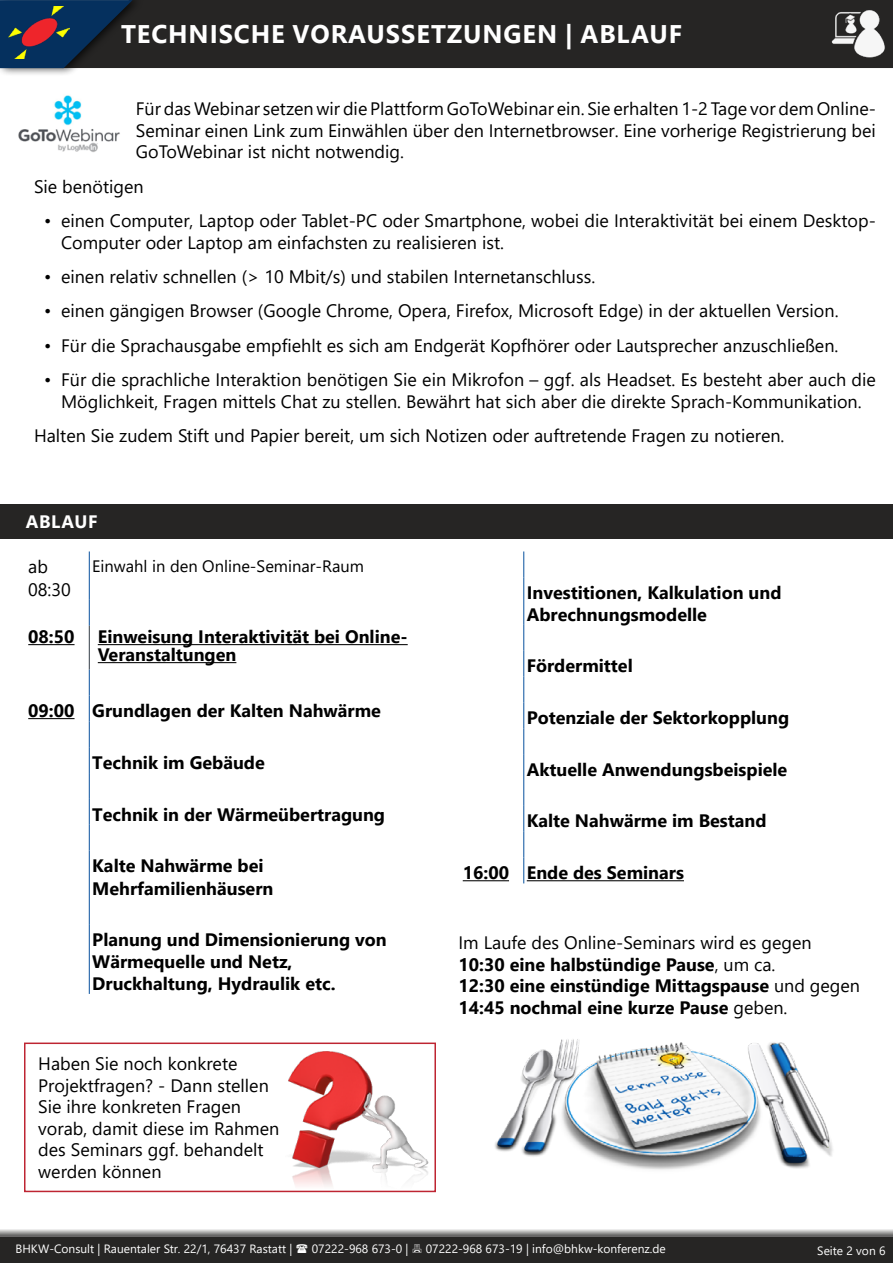
<style>
.page{position:relative;width:893px;height:1263px;background:#fff}
.page>*{position:absolute;margin:0;border:0;box-sizing:border-box;transform-origin:0 0}
.t1{font:700 25.5px "Segoe UI";letter-spacing:.035em;color:#fff}
.t2{font:18px/21.6px "Segoe UI";color:#000}
.t3{font:700 18px/21.6px "Segoe UI";color:#000}
.t4{font:700 18px "Segoe UI";letter-spacing:.035em;color:#fff}
.t5{font:16.5px "Segoe UI";color:#000}
.t6{font:12px "Segoe UI";color:#fff}
.s1{font-weight:400}
</style>
<div class="page">
<div style="left:0;top:1237px;width:893px;height:26px;background:#262524"></div>
<div style="left:144px;top:0;width:749px;height:68px;background:#262524"></div>
<div style="left:0;top:0;width:144px;height:77px;background:#000;opacity:.75"></div>
<svg style="left:0;top:0;width:133px;height:68px;background:#112a44"></svg>
<img style="left:8px;top:6px;width:62px;height:52px">
<img style="left:18px;top:95px;width:102px;height:57px">
<img style="left:826px;top:0;width:67px;height:67px">
<hr style="left:89px;top:551px;width:1px;height:49px;background:#08519e">
<svg style="left:89px;top:600px;width:1px;height:26px"></svg>
<svg style="left:89px;top:669px;width:1px;height:182px"></svg>
<hr style="left:89px;top:851px;width:1px;height:48px;background:#08519e">
<svg style="left:89px;top:899px;width:1px;height:26px"></svg>
<hr style="left:89px;top:925px;width:1px;height:69px;background:#08519e">
<hr style="left:89px;top:626px;width:1px;height:43px;background:#323c46">
<hr style="left:28px;top:644px;width:47px;height:1px;background:#000">
<hr style="left:98px;top:644px;width:310px;height:1px;background:#000">
<hr style="left:98px;top:662px;width:138px;height:1px;background:#000">
<hr style="left:28px;top:718px;width:47px;height:1px;background:#000">
<svg style="left:523px;top:551px;width:1px;height:26px"></svg>
<hr style="left:523px;top:577px;width:1px;height:48px;background:#08519e">
<svg style="left:523px;top:625px;width:1px;height:258px"></svg>
<hr style="left:463px;top:880px;width:46px;height:1px;background:#000">
<hr style="left:527px;top:880px;width:157px;height:1px;background:#000">
<img style="left:495px;top:1039px;width:338px;height:131px">
<div style="left:0;top:505px;width:893px;height:34px;background:#262524"></div>
<div style="left:24px;top:1042px;width:412px;height:150px;border:2px solid #be2532"></div>
<img style="left:285px;top:1042px;width:146px;height:145px">
<svg style="left:0;top:1229px;width:893px;height:8px;background:#9f9e9e"></svg>
<h1 class="t1" style="left:121px;top:10px;width:562px">TECHNISCHE VORAUSSETZUNGEN | ABLAUF</h1>
<p class="t2" style="left:136px;top:96px;width:742px;text-align:justify">Für das Webinar setzen wir die Plattform GoToWebinar ein. Sie erhalten 1-2 Tage vor dem Online-Seminar einen Link zum Einwählen über den Internetbrowser. Eine vorherige Registrierung bei GoToWebinar ist nicht notwendig.</p>
<p class="t2" style="left:34px;top:174px;width:111px">Sie benötigen</p>
<p class="t2" style="left:61px;top:208px;width:816px;text-indent:-17px">• einen Computer, Laptop oder Tablet-PC oder Smartphone, wobei die Interaktivität bei einem Desktop-<br>Computer oder Laptop am einfachsten zu realisieren ist.</p>
<p class="t2" style="left:44px;top:264px;width:553px">• einen relativ schnellen (&gt; 10 Mbit/s) und stabilen Internetanschluss.</p>
<p class="t2" style="left:44px;top:299px;width:796px">• einen gängigen Browser (Google Chrome, Opera, Firefox, Microsoft Edge) in der aktuellen Version.</p>
<p class="t2" style="left:44px;top:333px;width:796px">• Für die Sprachausgabe empfiehlt es sich am Endgerät Kopfhörer oder Lautsprecher anzuschließen.</p>
<p class="t2" style="left:44px;top:367px;width:833px;text-align:center">• Für die sprachliche Interaktion benötigen Sie ein Mikrofon – ggf. als Headset. Es besteht aber auch die<br>Möglichkeit, Fragen mittels Chat zu stellen. Bewährt hat sich aber die direkte Sprach-Kommunikation.</p>
<p class="t2" style="left:34px;top:423px;width:752px">Halten Sie zudem Stift und Papier bereit, um sich Notizen oder auftretende Fragen zu notieren.</p>
<p class="t4" style="left:26px;top:505px;width:73px">ABLAUF</p>
<p class="t2" style="left:28px;top:554px;width:44px;line-height:22.5px">ab<br>08:30</p>
<p class="t5" style="left:92px;top:551px;width:273px">Einwahl in den Online-Seminar-Raum</p>
<p class="t3" style="left:28px;top:624px;width:48px">08:50</p>
<p class="t3" style="left:98px;top:626px;width:311px;line-height:18px">Einweisung Interaktivität bei Online-<br>Veranstaltungen</p>
<p class="t3" style="left:28px;top:698px;width:354px">09:00 Grundlagen der Kalten Nahwärme</p>
<p class="t3" style="left:92px;top:750px;width:174px">Technik im Gebäude</p>
<p class="t3" style="left:92px;top:802px;width:294px">Technik in der Wärmeübertragung</p>
<p class="t3" style="left:92px;top:853px;width:183px;line-height:22.5px">Kalte Nahwärme bei<br>Mehrfamilienhäusern</p>
<p class="t3" style="left:92px;top:928px;width:296px">Planung und Dimensionierung von<br>Wärmequelle und Netz,<br>Druckhaltung, Hydraulik etc.</p>
<p class="t2" style="left:38px;top:1051px;width:243px">Haben Sie noch konkrete<br>Projektfragen? - Dann stellen<br>Sie ihre konkreten Fragen vorab, damit diese im Rahmen des Seminars ggf. behandelt werden können</p>
<p class="t3" style="left:527px;top:580px;width:256px">Investitionen, Kalkulation und<br>Abrechnungsmodelle</p>
<p class="t3" style="left:527px;top:654px;width:108px">Fördermittel</p>
<p class="t3" style="left:527px;top:705px;width:264px">Potenziale der Sektorkopplung</p>
<p class="t3" style="left:527px;top:757px;width:262px">Aktuelle Anwendungsbeispiele</p>
<p class="t3" style="left:527px;top:809px;width:241px">Kalte Nahwärme im Bestand</p>
<p class="t3" style="left:463px;top:860px;width:223px">16:00 Ende des Seminars</p>
<p class="t3" style="left:458px;top:930px;width:403px"><span class="s1">Im Laufe des Online-Seminars wird es gegen </span>10:30 eine halbstündige Pause<span class="s1">, um ca.<br></span>12:30 eine einstündige Mittagspause <span class="s1">und gegen </span>14:45 nochmal eine kurze Pause <span class="s1">geben.</span></p>
<p class="t6" style="left:16px;top:1237px;width:278px">BHKW-Consult | Rauentaler Str. 22/1, 76437 Rastatt |</p>
<p class="t6" style="left:312px;top:1237px;width:98px">07222-968 673-0 |</p>
<p class="t6" style="left:426px;top:1237px;width:242px">07222-968 673-19 | info@bhkw-konferenz.de</p>
<p class="t6" style="left:817px;top:1239px;width:70px">Seite 2 von 6</p>
</div>
